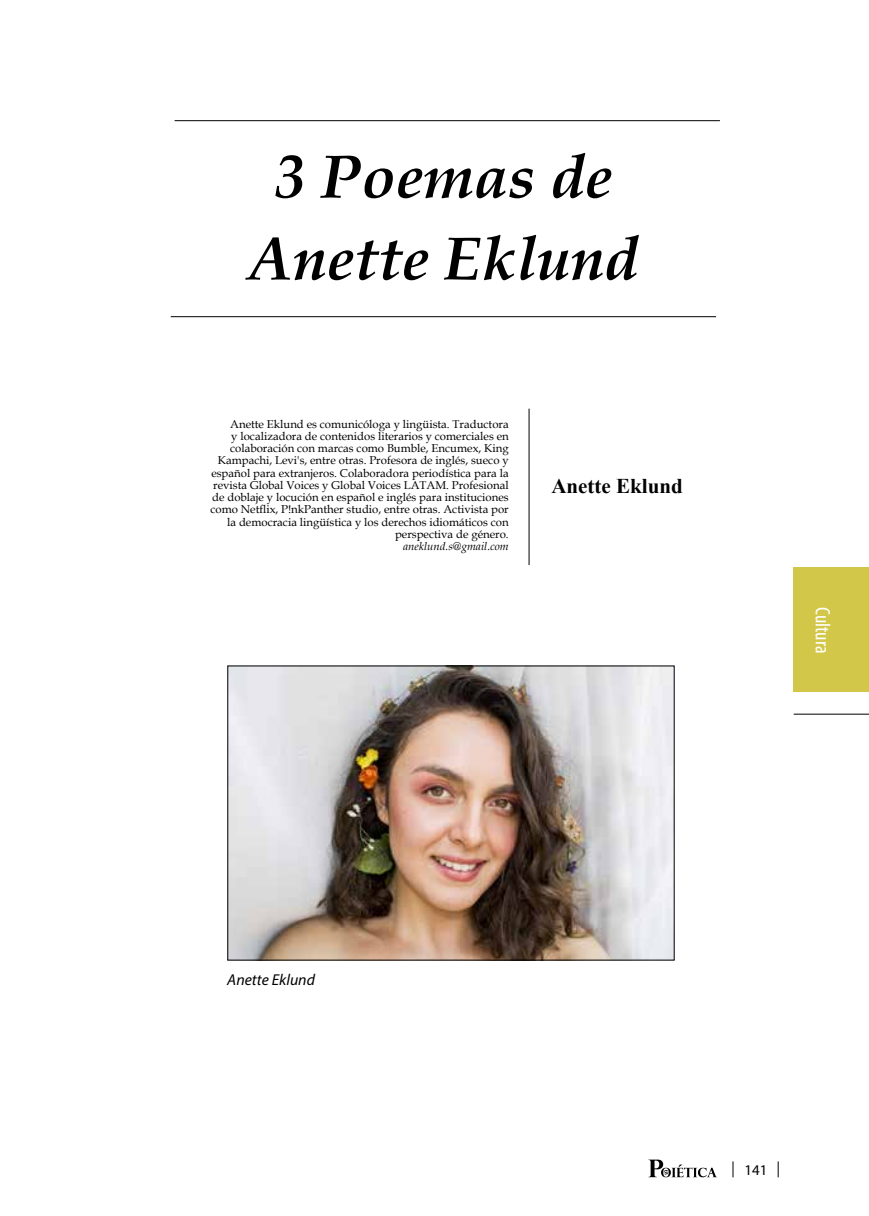
<style>
.page{position:relative;width:869px;height:1216px;background:#fff}
.page>*{position:absolute;margin:0;border:0;box-sizing:border-box;transform-origin:0 0}
.t1{font:italic 700 61.25px/81.9px "Book Antiqua";color:#000;text-align:center}
.t2{font:700 21px "Times New Roman";color:#000}
.t3{font:condensed 21px "Myriad Pro";color:#fff}
.t4{font:italic 15.75px "Myriad Pro";color:#000}
.t5{font:14.88px "Myriad Pro";color:#000}
.t6{font:11.38px/12.2px "Book Antiqua";color:#000;text-align:right}
.t7{font:italic 11.38px "Book Antiqua";color:#000}
</style>
<div class="page">
<svg style="left:732px;top:1161px;width:1px;height:16px"></svg>
<svg style="left:777px;top:1161px;width:1px;height:16px"></svg>
<svg style="left:648px;top:1159px;width:68px;height:18px"></svg>
<hr style="left:528px;top:408px;width:1px;height:157px;background:#000">
<img style="left:229px;top:667px;width:443px;height:291px">
<hr style="left:174px;top:120px;width:545px;height:1px;background:#000">
<hr style="left:171px;top:316px;width:544px;height:1px;background:#000">
<div style="left:793px;top:567px;width:75px;height:125px;background:#d3c749"></div>
<hr style="left:793px;top:713px;width:75px;height:1px;background:#000">
<h1 class="t1" style="left:248px;top:135px;width:391px">3 Poemas de<br>Anette Eklund</h1>
<p class="t6" style="left:210px;top:417px;width:300px">Anette Eklund es comunicóloga y lingüista. Traductora<br>y localizadora de contenidos literarios y comerciales en colaboración con marcas como Bumble, Encumex, King Kampachi, Levi's, entre otras. Profesora de inglés, sueco y español para extranjeros. Colaboradora periodística para la revista Global Voices y Global Voices LATAM. Profesional de doblaje y locución en español e inglés para instituciones como Netflix, P!nkPanther studio, entre otras. Activista por la democracia lingüística y los derechos idiomáticos con perspectiva de género.</p>
<p class="t7" style="left:403px;top:538px;width:107px">aneklund.s@gmail.com</p>
<h2 class="t2" style="left:551px;top:472px;width:133px">Anette Eklund</h2>
<h2 class="t3" style="left:835px;top:607px;width:48px;rotate:90deg">Cultura</h2>
<h3 class="t4" style="left:227px;top:969px;width:89px">Anette Eklund</h3>
<h3 class="t5" style="left:744px;top:1160px;width:24px">141</h3>
</div>
